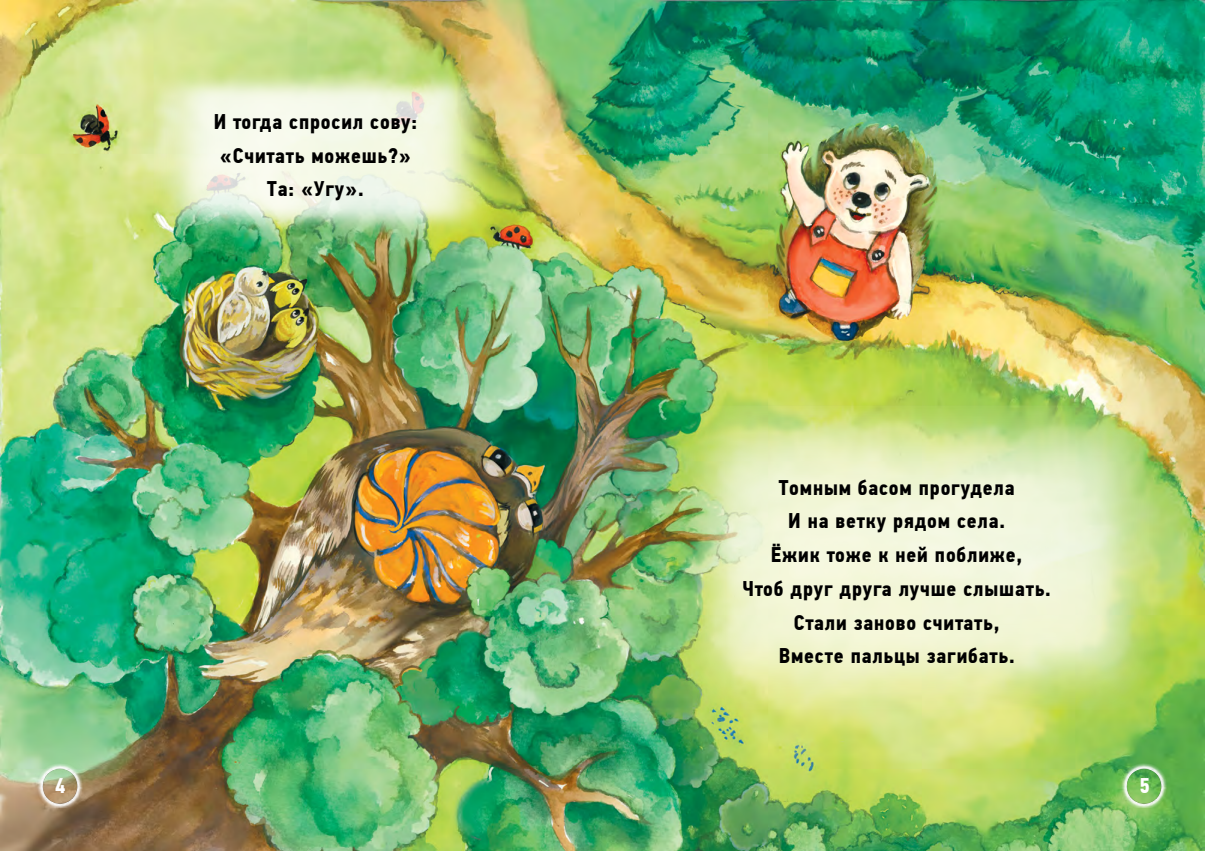
<style>
.page{position:relative;width:1205px;height:851px;background:#fff}
.page>*{position:absolute;margin:0;border:0;box-sizing:border-box;transform-origin:0 0}
.t1{font:700 21.25px/33.8px "PF Din Text Cond Pro";letter-spacing:.04em;color:#000;text-align:center}
.t2{font:700 21.25px "PF Din Text Cond Pro";color:#fff}
.t3{font:700 15.88px "PF Centro Sans Pro";color:#fff}
.t4{font:700 15.88px "PF Din Text Pro";color:#fff}
</style>
<div class="page">
<img style="left:0;top:0;width:1205px;height:850px">
<img style="left:1117px;top:762px;width:54px;height:45px">
<img style="left:33px;top:762px;width:53px;height:45px">
<img style="left:0;top:50px;width:586px;height:292px">
<img style="left:652px;top:358px;width:540px;height:394px">
<p class="t1" style="left:214px;top:105px;width:205px">И тогда спросил сову: «Считать можешь?»<br>Та: «Угу».</p>
<p class="t1" style="left:742px;top:470px;width:310px">Томным басом прогудела<br>И на ветку рядом села.<br>Ёжик тоже к ней поближе,<br>Чтоб друг друга лучше слышать.<br>Стали заново считать,<br>Вместе пальцы загибать.</p>
<p class="t2" style="left:55px;top:772px;width:12px">4</p>
<p class="t4" style="left:60px;top:780px;width:10px">4</p>
<p class="t3" style="left:1135px;top:780px;width:16px">5<sup>5</sup></p>
</div>
